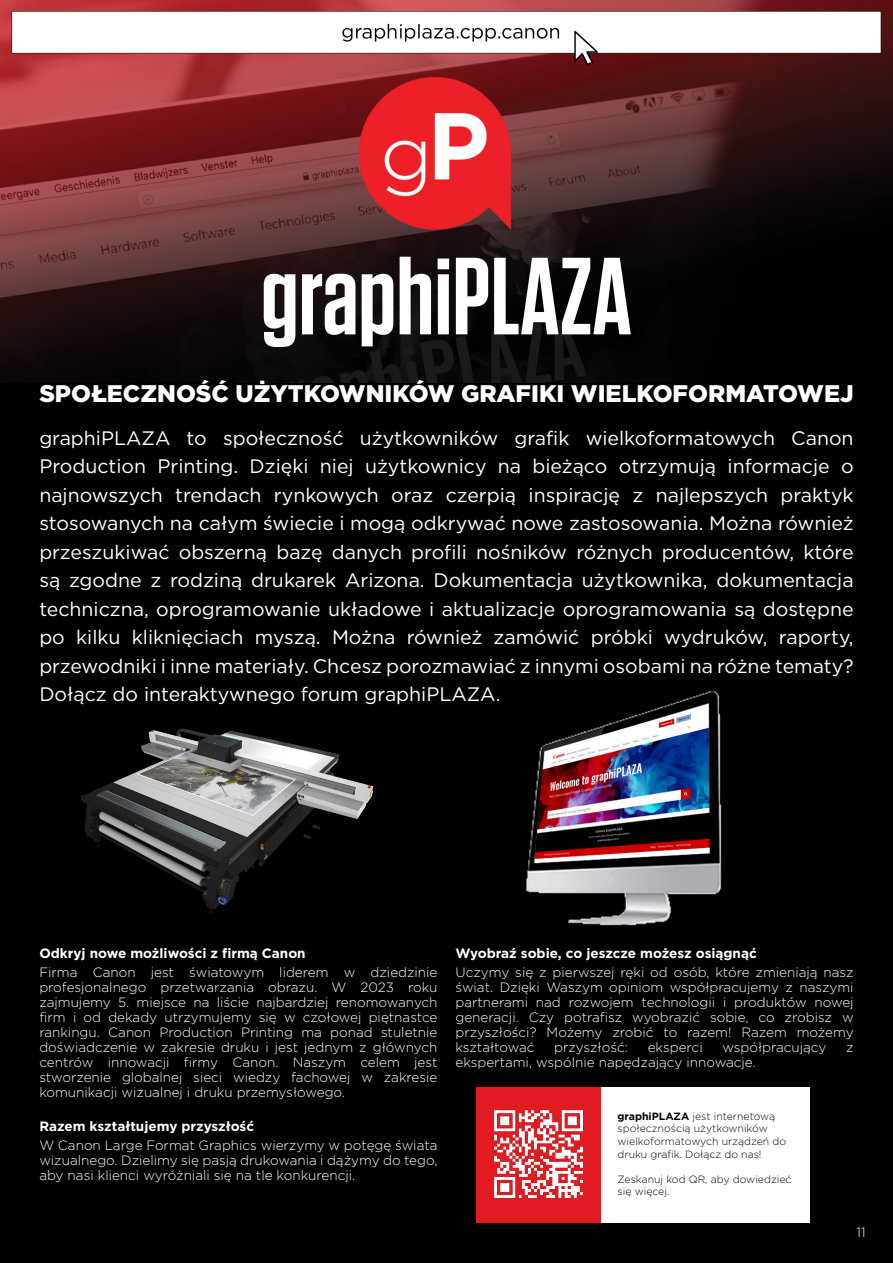
<style>
.page{position:relative;width:893px;height:1263px;background:#000}
.page>*{position:absolute;margin:0;border:0;box-sizing:border-box;transform-origin:0 0}
.Heading_Medium{font:900 24px "Gotham";color:#fff}
.intro_large_15pt{font:19.5px/28.5px "Gotham";color:#fff;text-align:justify}
.basis_alinea_9pt_got{font:300 13.5px/15px "Gotham";color:#fff;text-align:justify}
.sub_heading_9pt{font:700 13.5px "Gotham";color:#fff}
.t1{font:300 10.5px/12.6px "Gotham";color:#040503}
.s1{font-weight:700}
</style>
<div class="page">
<img style="left:0;top:0;width:893px;height:383px">
<hr style="left:0;top:129px;width:1px;height:1100px;background:#fff">
<img style="left:80px;top:728px;width:294px;height:185px">
<div style="left:476px;top:1086px;width:334px;height:136px;background:#fff"></div>
<div style="left:476px;top:1086px;width:124px;height:136px;background:#e21a21"></div>
<img style="left:495px;top:1111px;width:87px;height:87px">
<img style="left:525px;top:691px;width:197px;height:235px">
<p class="Heading_Medium" style="left:39px;top:377px;width:816px">SPOŁECZNOŚĆ UŻYTKOWNIKÓW GRAFIKI WIELKOFORMATOWEJ</p>
<p class="intro_large_15pt" style="left:39px;top:423px;width:816px">graphiPLAZA to społeczność użytkowników grafik wielkoformatowych Canon Production Printing. Dzięki niej użytkownicy na bieżąco otrzymują informacje o najnowszych trendach rynkowych oraz czerpią inspirację z najlepszych praktyk stosowanych na całym świecie i mogą odkrywać nowe zastosowania. Można również przeszukiwać obszerną bazę danych profili nośników różnych producentów, które są zgodne z rodziną drukarek Arizona. Dokumentacja użytkownika, dokumentacja techniczna, oprogramowanie układowe i aktualizacje oprogramowania są dostępne po kilku kliknięciach myszą. Można również zamówić próbki wydruków, raporty, przewodniki i inne materiały. Chcesz porozmawiać z innymi osobami na różne tematy?<br>Dołącz do interaktywnego forum graphiPLAZA.</p>
<p class="sub_heading_9pt" style="left:39px;top:944px;width:268px">Odkryj nowe możliwości z firmą Canon</p>
<p class="basis_alinea_9pt_got" style="left:39px;top:964px;width:400px">Firma Canon jest światowym liderem w dziedzinie profesjonalnego przetwarzania obrazu. W 2023 roku zajmujemy 5. miejsce na liście najbardziej renomowanych firm i od dekady utrzymujemy się w czołowej piętnastce rankingu. Canon Production Printing ma ponad stuletnie doświadczenie w zakresie druku i jest jednym z głównych centrów innowacji firmy Canon. Naszym celem jest stworzenie globalnej sieci wiedzy fachowej w zakresie komunikacji wizualnej i druku przemysłowego.</p>
<p class="sub_heading_9pt" style="left:39px;top:1117px;width:216px">Razem kształtujemy przyszłość</p>
<p class="basis_alinea_9pt_got" style="left:39px;top:1138px;width:400px">W Canon Large Format Graphics wierzymy w potęgę świata wizualnego. Dzielimy się pasją drukowania i dążymy do tego, aby nasi klienci wyróżniali się na tle konkurencji.</p>
<p class="sub_heading_9pt" style="left:455px;top:944px;width:303px">Wyobraź sobie, co jeszcze możesz osiągnąć</p>
<p class="basis_alinea_9pt_got" style="left:455px;top:964px;width:400px">Uczymy się z pierwszej ręki od osób, które zmieniają nasz świat. Dzięki Waszym opiniom współpracujemy z naszymi partnerami nad rozwojem technologii i produktów nowej generacji. Czy potrafisz wyobrazić sobie, co zrobisz w przyszłości? Możemy zrobić to razem! Razem możemy kształtować</p>
<p class="basis_alinea_9pt_got" style="left:554px;top:1039px;width:75px">przyszłość:</p>
<p class="basis_alinea_9pt_got" style="left:648px;top:1039px;width:56px">eksperci</p>
<p class="basis_alinea_9pt_got" style="left:722px;top:1039px;width:106px">współpracujący</p>
<p class="basis_alinea_9pt_got" style="left:846px;top:1039px;width:9px">z</p>
<p class="basis_alinea_9pt_got" style="left:455px;top:1054px;width:302px">ekspertami, wspólnie napędzający innowacje.</p>
<p class="t1" style="left:618px;top:1109px;width:170px"><span class="s1">graphiPLAZA</span> jest internetową społecznością użytkowników wielkoformatowych urządzeń do druku grafik. Dołącz do nas!</p>
<p class="t1" style="left:618px;top:1172px;width:176px">Zeskanuj kod QR, aby dowiedzieć się więcej.</p>
<p class="basis_alinea_9pt_got" style="left:857px;top:1224px;width:11px">11</p>
</div>
